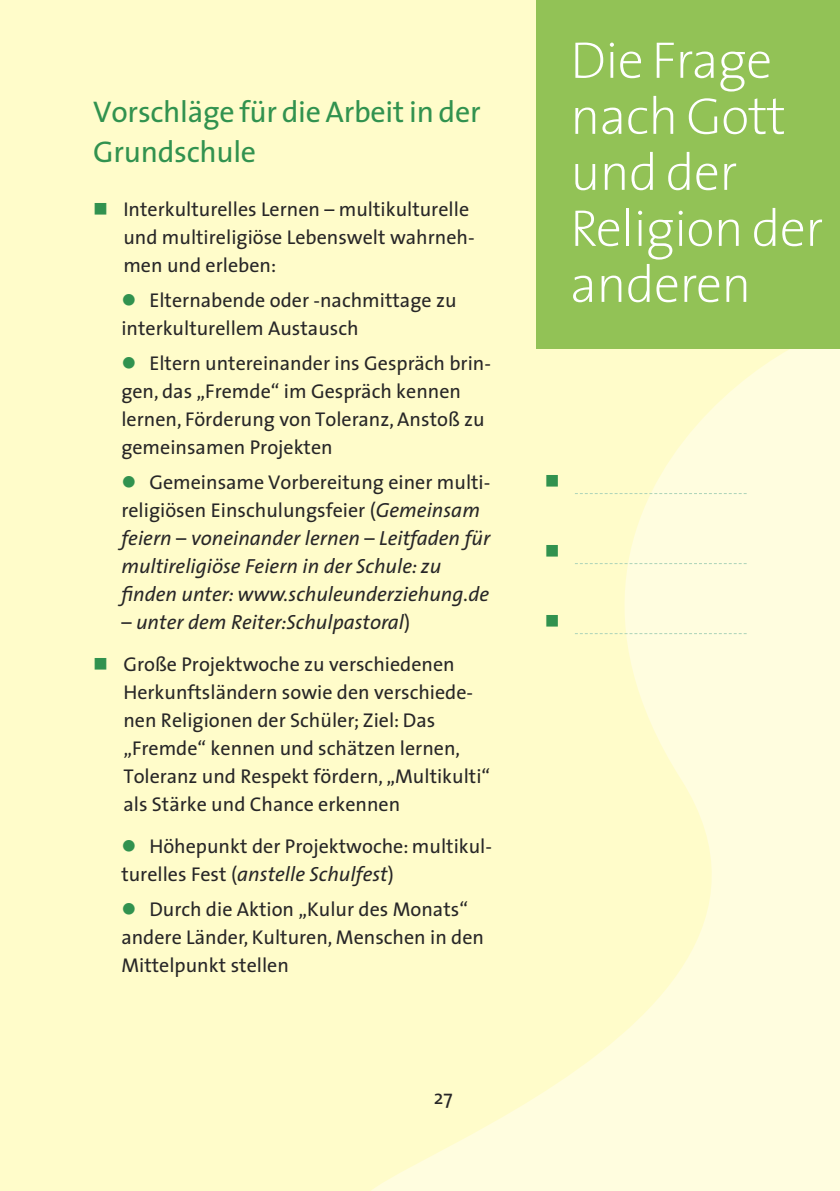
<style>
.page{position:relative;width:840px;height:1191px;background:#fff}
.page>*{position:absolute;margin:0;border:0;box-sizing:border-box;transform-origin:0 0}
.t1{font:200 52px/56px "The Sans";letter-spacing:-.015em;color:#fff}
.t2{font:30px/40px "The Sans";letter-spacing:-.01em;color:#31924f}
.t3{font:italic 20.4px/28px "The Sans";color:#272627}
.t4{font:20px/28px "The Sans";color:#272627}
.t5{font:20px "Wingdings";color:#31924f}
.s1{color:#31924f}
.s2{font-style:italic;font-size:20.4px}
.s3{font-style:normal;font-size:20px}
</style>
<div class="page">
<div style="left:0;top:0;width:839px;height:1191px;background:#fffcca"></div>
<svg style="left:371px;top:349px;width:468px;height:842px"></svg>
<div style="left:536px;top:0;width:303px;height:349px;background:#92c256"></div>
<svg style="left:574px;top:493px;width:172px;height:1px"></svg>
<svg style="left:574px;top:563px;width:172px;height:1px"></svg>
<svg style="left:574px;top:633px;width:172px;height:1px"></svg>
<h2 class="t2" style="left:93px;top:94px;width:388px">Vorschläge für die Arbeit in der<br>Grundschule</h2>
<p class="t4" style="left:123px;top:197px;width:352px;text-indent:-30px"><span class="s1">■</span> Interkulturelles Lernen – multikulturelle und multireligiöse Lebenswelt wahrneh&shy;men und erleben:</p>
<p class="t4" style="left:121px;top:288px;width:336px"><span class="s1">●</span> Elternabende oder -nachmittage zu interkulturellem Austausch</p>
<p class="t4" style="left:121px;top:351px;width:371px"><span class="s1">●</span> Eltern untereinander ins Gespräch brin&shy;gen, das „Fremde“ im Gespräch kennen lernen, Förderung von Toleranz, Anstoß zu gemeinsamen Projekten</p>
<p class="t4" style="left:121px;top:470px;width:370px"><span class="s1">●</span> Gemeinsame Vorbereitung einer multi&shy;religiösen Einschulungsfeier (<span class="s2">Gemeinsam</span></p>
<p class="t3" style="left:121px;top:526px;width:370px">feiern – voneinander lernen – Leitfaden für multireligiöse Feiern in der Schule: zu finden unter: www.schuleunderziehung.de</p>
<p class="t3" style="left:121px;top:610px;width:290px">– unter dem Reiter:Schulpastoral<span class="s3">)</span></p>
<p class="t4" style="left:123px;top:652px;width:368px;text-indent:-30px"><span class="s1">■</span> Große Projektwoche zu verschiedenen Herkunftsländern sowie den verschiede&shy;nen Religionen der Schüler; Ziel: Das „Fremde“ kennen und schätzen lernen, Toleranz und Respekt fördern, „Multikulti“ als Stärke und Chance erkennen</p>
<p class="t4" style="left:121px;top:834px;width:372px"><span class="s1">●</span> Höhepunkt der Projektwoche: multikul-</p>
<p class="t3" style="left:121px;top:862px;width:274px"><span class="s3">turelles Fest (</span>anstelle Schulfest<span class="s3">)</span></p>
<p class="t4" style="left:121px;top:897px;width:364px"><span class="s1">●</span> Durch die Aktion „Kulur des Monats“ andere Länder, Kulturen, Menschen in den<br>Mittelpunkt stellen</p>
<p class="t4" style="left:433px;top:1085px;width:20px">27</p>
<h1 class="t1" style="left:570px;top:37px;width:255px">Die Frage nach Gott und der<br>Religion der anderen</h1>
<p class="t5" style="left:544px;top:469px;width:16px">■</p>
<p class="t5" style="left:544px;top:539px;width:16px">■</p>
<p class="t5" style="left:544px;top:609px;width:16px">■</p>
</div>
